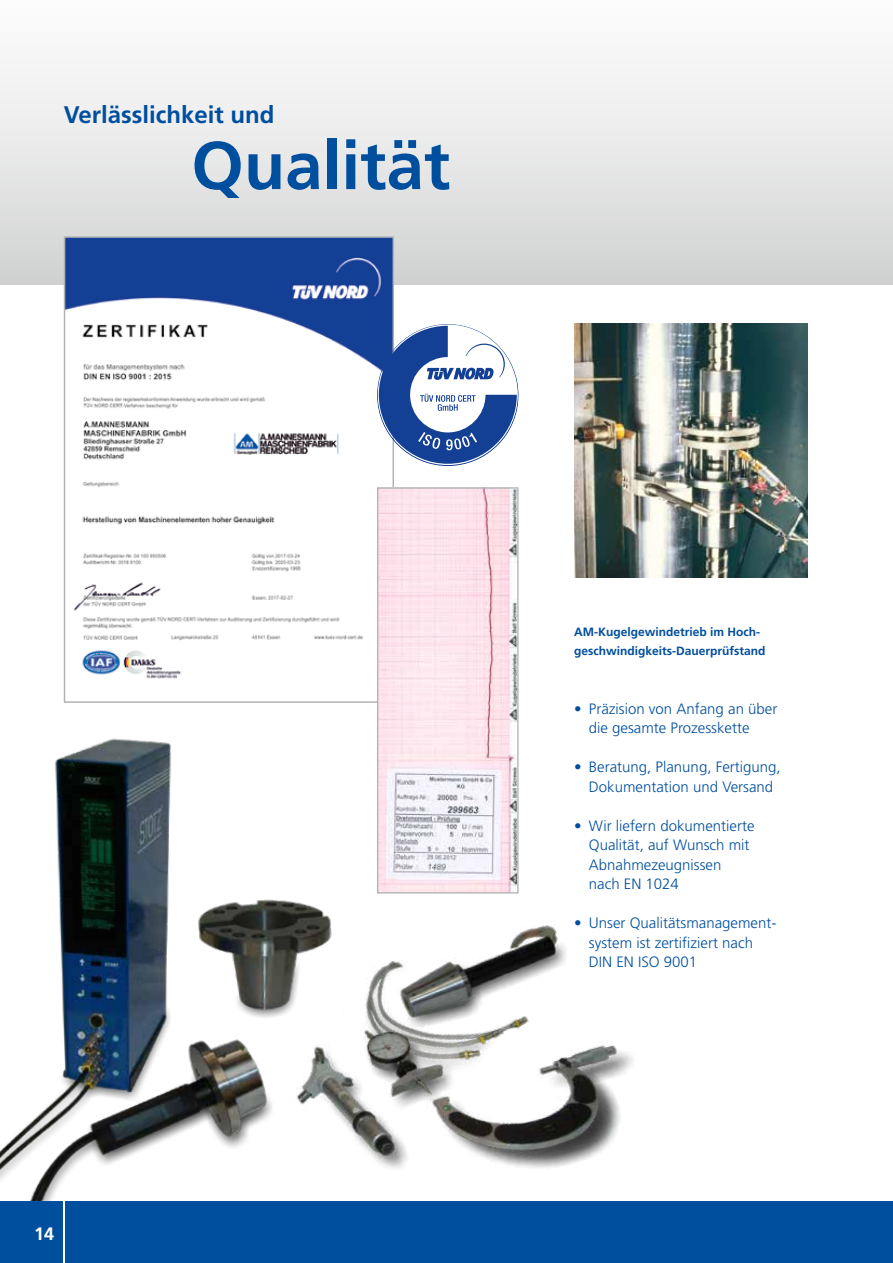
<style>
.page{position:relative;width:893px;height:1263px;background:#fff}
.page>*{position:absolute;margin:0;border:0;box-sizing:border-box;transform-origin:0 0}
.t1{font:700 67.5px "Frutiger LT Std";color:#004e9e}
.t2{font:700 24px "Frutiger LT Std";color:#004e9e}
.t3{font:700 18px "Frutiger LT Std";color:#fff}
.t4{font:300 15px/19.5px "Frutiger LT";color:#004e9e}
.t5{font:700 12px/19.5px "Frutiger LT";color:#004e9e}
</style>
<div class="page">
<img style="left:0;top:738px;width:272px;height:463px">
<img style="left:191px;top:889px;width:92px;height:135px">
<img style="left:283px;top:900px;width:350px;height:269px">
<div style="left:0;top:1201px;width:893px;height:62px;background:#004e9e"></div>
<div style="left:0;top:0;width:893px;height:285px;background:linear-gradient(to bottom,#fff,#d2d2d3)"></div>
<hr style="left:64px;top:1201px;width:1px;height:62px;background:#fff">
<img style="left:66px;top:238px;width:326px;height:441px">
<img style="left:574px;top:324px;width:234px;height:253px">
<img style="left:379px;top:489px;width:138px;height:402px">
<div style="left:377px;top:487px;width:142px;height:406px;border:1px solid #b1b2b3"></div>
<svg style="left:377px;top:324px;width:142px;height:142px"></svg>
<svg style="left:4px;top:4px;width:5px;height:5px"></svg>
<h2 class="t2" style="left:64px;top:100px;width:212px">Verlässlichkeit und</h2>
<h1 class="t1" style="left:191px;top:126px;width:260px">Qualität</h1>
<p class="t3" style="left:34px;top:1223px;width:22px">14</p>
<p class="t5" style="left:574px;top:622px;width:193px">AM-Kugelgewindetrieb im Hoch&shy;geschwindigkeits-Dauerprüfstand</p>
<p class="t4" style="left:589px;top:699px;width:190px;text-indent:-15px">• Präzision von Anfang an über die gesamte Prozesskette</p>
<p class="t4" style="left:574px;top:757px;width:208px;text-align:center">• Beratung, Planung, Fertigung,<br>Dokumentation und Versand</p>
<p class="t4" style="left:589px;top:816px;width:167px;text-indent:-15px">• Wir liefern dokumentierte<br>Qualität, auf Wunsch mit<br>Abnahmezeugnissen nach EN 1024</p>
<p class="t4" style="left:589px;top:913px;width:189px;text-indent:-15px">• Unser Qualitätsmanagement&shy;system ist zertifiziert nach<br>DIN EN ISO 9001</p>
</div>
